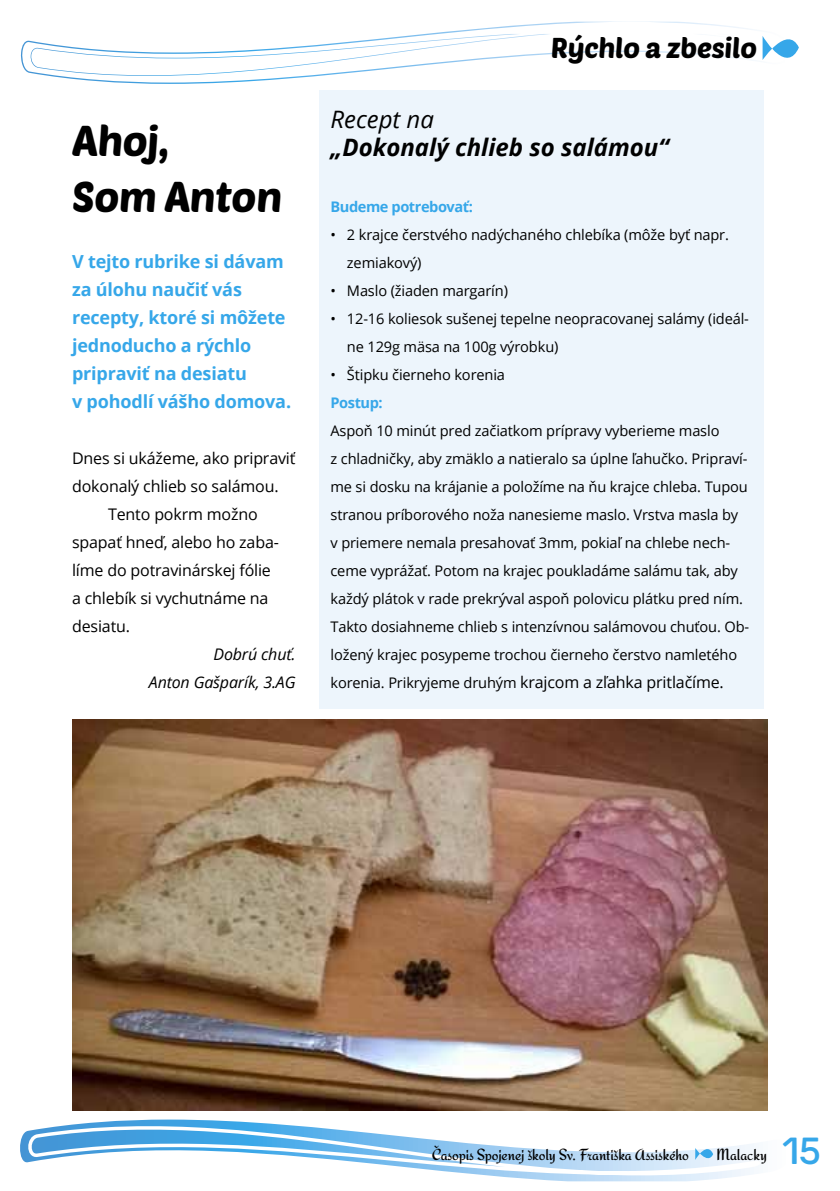
<style>
.page{position:relative;width:840px;height:1191px;background:#fff}
.page>*{position:absolute;margin:0;border:0;box-sizing:border-box;transform-origin:0 0}
.t1{font:42px/56px "Poetsen One";letter-spacing:-.01em;color:#000}
.t2{font:700 36px "Gravity";color:#36a7e9}
.t3{font:28px "Poetsen One";letter-spacing:-.01em;color:#000}
.t4{font:italic 700 24px "Open Sans";color:#000}
.t5{font:italic 24px "Open Sans";color:#000}
.t6{font:700 18px/28px "Open Sans";letter-spacing:-.01em;color:#36a7e9}
.t7{font:16px "Open Sans";letter-spacing:-.01em;color:#000}
.t8{font:16px "Redressed";letter-spacing:-.01em;color:#000}
.t9{font:italic 16px/28px "Open Sans";letter-spacing:-.01em;color:#000;text-align:right}
.t10{font:14.6px/28px "Open Sans";letter-spacing:-.01em;color:#000}
.t11{font:700 14.6px "Open Sans";letter-spacing:-.03em;color:#36a7e9}
.s1{font-size:14.6px}
</style>
<div class="page">
<svg style="left:23px;top:1110px;width:741px;height:72px"></svg>
<svg style="left:20px;top:22px;width:733px;height:62px"></svg>
<svg style="left:30px;top:34px;width:711px;height:42px"></svg>
<svg style="left:694px;top:1141px;width:18px;height:25px"></svg>
<img style="left:72px;top:719px;width:695px;height:391px">
<div style="left:319px;top:90px;width:444px;height:618px;background:#edf5fc"></div>
<svg style="left:762px;top:36px;width:36px;height:24px"></svg>
<h1 class="t1" style="left:72px;top:111px;width:212px">Ahoj,<br>Som Anton</h1>
<p class="t6" style="left:72px;top:247px;width:220px">V tejto rubrike si dávam za úlohu naučiť vás recepty, ktoré si môžete jednoducho a rýchlo pripraviť na desiatu<br>v pohodlí vášho domova.</p>
<p class="t7" style="left:72px;top:447px;width:225px">Dnes si ukážeme, ako pripraviť</p>
<p class="t7" style="left:72px;top:475px;width:208px">dokonalý chlieb so salámou.</p>
<p class="t7" style="left:108px;top:503px;width:151px">Tento pokrm možno</p>
<p class="t7" style="left:72px;top:531px;width:208px">spapať hneď, alebo ho zaba-</p>
<p class="t7" style="left:72px;top:559px;width:200px">líme do potravinárskej fólie</p>
<p class="t7" style="left:72px;top:587px;width:198px">a chlebík si vychutnáme na</p>
<p class="t7" style="left:72px;top:615px;width:59px">desiatu.</p>
<p class="t9" style="left:149px;top:640px;width:148px">Dobrú chuť.<br>Anton Gašparík, 3.AG</p>
<h3 class="t3" style="left:550px;top:30px;width:208px">Rýchlo a zbesilo</h3>
<h3 class="t5" style="left:330px;top:103px;width:105px">Recept na</h3>
<h3 class="t4" style="left:330px;top:130px;width:339px">„Dokonalý chlieb so salámou“</h3>
<p class="t11" style="left:330px;top:196px;width:144px">Budeme potrebovať:</p>
<p class="t10" style="left:347px;top:220px;width:383px;text-indent:-16px">• 2 krajce čerstvého nadýchaného chlebíka (môže byť napr. zemiakový)</p>
<p class="t10" style="left:330px;top:276px;width:179px">• Maslo (žiaden margarín)</p>
<p class="t10" style="left:347px;top:304px;width:403px;text-indent:-16px">• 12-16 koliesok sušenej tepelne neopracovanej salámy (ideál&shy;ne 129g mäsa na 100g výrobku)</p>
<p class="t10" style="left:330px;top:360px;width:176px">• Štipku čierneho korenia</p>
<p class="t11" style="left:330px;top:392px;width:54px">Postup:</p>
<p class="t10" style="left:330px;top:416px;width:420px">Aspoň 10 minút pred začiatkom prípravy vyberieme maslo<br>z chladničky, aby zmäklo a natieralo sa úplne ľahučko. Pripraví&shy;me si dosku na krájanie a položíme na ňu krajce chleba. Tupou stranou príborového noža nanesieme maslo. Vrstva masla by<br>v priemere nemala presahovať 3mm, pokiaľ na chlebe nech&shy;ceme vyprážať. Potom na krajec poukladáme salámu tak, aby každý plátok v rade prekrýval aspoň polovicu plátku pred ním.<br>Takto dosiahneme chlieb s intenzívnou salámovou chuťou. Ob&shy;ložený krajec posypeme trochou čierneho čerstvo namletého</p>
<p class="t7" style="left:330px;top:671px;width:394px"><span class="s1">korenia. Prikryjeme druhým</span> krajcom a zľahka pritlačíme.</p>
<p class="t8" style="left:431px;top:1141px;width:258px">Časopis Spojenej školy Sv. Františka Assiského</p>
<p class="t8" style="left:715px;top:1141px;width:52px">Malacky</p>
<h2 class="t2" style="left:780px;top:1129px;width:41px">15</h2>
</div>
